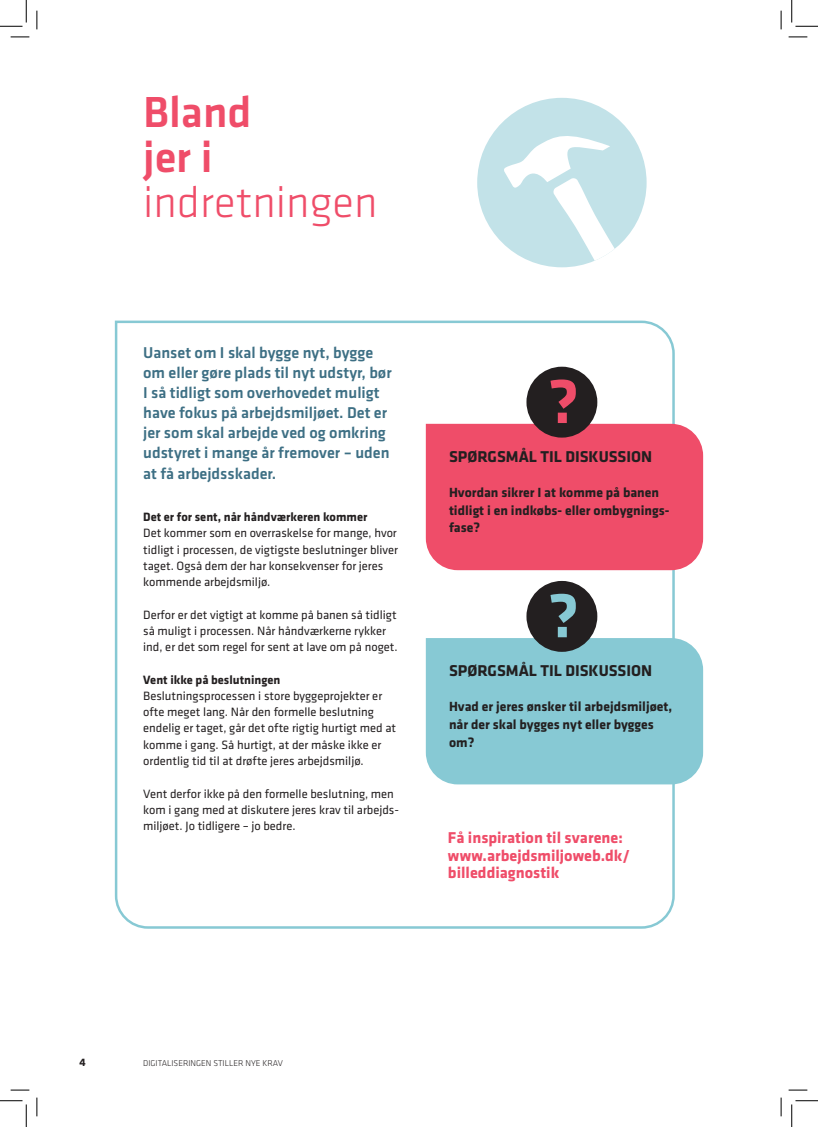
<style>
.page{position:relative;width:818px;height:1127px;background:#fff}
.page>*{position:absolute;margin:0;border:0;box-sizing:border-box;transform-origin:0 0}
.Overskrift_opslag_1{font:300 45px "Klavika";color:#ef4d69}
.Overskrift_opslag_1-2{font:500 45px "Klavika";color:#ef4d69}
.Manchet{font:500 16.25px/20px "Klavika";color:#3d6f84}
.BAR_Brød{font:700 16.25px/17.5px "Klavika";color:#ef4d69}
.BAR_Brød-2{font:700 16.25px "Klavika";color:#231f20}
.BAR_Brød-3{font:700 13.75px/17.5px "Klavika";color:#231f20}
.BAR_Brød-4{font:12.5px/16.2px "Klavika";color:#231f20}
.mellemrubrik_3{font:700 12.5px "Klavika";color:#231f20}
.t1{font:700 11.25px "Klavika";color:#231f20}
.t2{font:300 8.75px "Klavika";color:#231f20}
</style>
<div class="page">
<svg style="left:114px;top:320px;width:562px;height:609px"></svg>
<div style="left:426px;top:423px;width:277px;height:147px;background:#ef4d69"></div>
<div style="left:526px;top:366px;width:71px;height:71px;background:#231f20;border-radius:50%"></div>
<svg style="left:550px;top:379px;width:26px;height:44px"></svg>
<div style="left:426px;top:638px;width:277px;height:146px;background:#87c9d4"></div>
<div style="left:526px;top:580px;width:71px;height:71px;background:#231f20;border-radius:50%"></div>
<svg style="left:550px;top:593px;width:26px;height:44px"></svg>
<div style="left:477px;top:98px;width:169px;height:169px;background:#c2e2e8;border-radius:50%"></div>
<svg style="left:503px;top:130px;width:143px;height:137px"></svg>
<svg style="left:11px;top:36px;width:18px;height:2px"></svg>
<svg style="left:788px;top:36px;width:19px;height:2px"></svg>
<svg style="left:11px;top:1089px;width:18px;height:1px"></svg>
<svg style="left:788px;top:1089px;width:19px;height:1px"></svg>
<svg style="left:36px;top:11px;width:2px;height:18px"></svg>
<svg style="left:36px;top:1097px;width:2px;height:18px"></svg>
<svg style="left:780px;top:11px;width:2px;height:18px"></svg>
<svg style="left:780px;top:1097px;width:2px;height:18px"></svg>
<svg style="left:0;top:0;width:27px;height:27px"></svg>
<svg style="left:0;top:1100px;width:27px;height:26px"></svg>
<svg style="left:791px;top:0;width:27px;height:27px"></svg>
<svg style="left:791px;top:1100px;width:27px;height:26px"></svg>
<p class="Overskrift_opslag_1-2" style="left:143px;top:82px;width:110px">Bland</p>
<p class="Overskrift_opslag_1-2" style="left:143px;top:127px;width:71px">jer i</p>
<p class="Overskrift_opslag_1" style="left:143px;top:175px;width:236px">indretningen</p>
<p class="Manchet" style="left:143px;top:342px;width:250px">Uanset om I skal bygge nyt, bygge om eller gøre plads til nyt udstyr, bør I så tidligt som overhovedet muligt have fokus på arbejdsmiljøet. Det er jer som skal arbejde ved og omkring udstyret i mange år fremover – uden at få arbejdsskader.</p>
<p class="mellemrubrik_3" style="left:143px;top:507px;width:226px">Det er for sent, når håndværkeren kommer</p>
<p class="BAR_Brød-4" style="left:143px;top:524px;width:256px">Det kommer som en overraskelse for mange, hvor tidligt i processen, de vigtigste beslutninger bliver taget. Også dem der har konsekvenser for jeres kommende arbejdsmiljø.</p>
<p class="BAR_Brød-4" style="left:143px;top:605px;width:256px">Derfor er det vigtigt at komme på banen så tidligt så muligt i processen. Når håndværkerne rykker ind, er det som regel for sent at lave om på noget.</p>
<p class="mellemrubrik_3" style="left:143px;top:670px;width:139px">Vent ikke på beslutningen</p>
<p class="BAR_Brød-4" style="left:143px;top:687px;width:255px">Beslutningsprocessen i store byggeprojekter er ofte meget lang. Når den formelle beslutning endelig er taget, går det ofte rigtig hurtigt med at komme i gang. Så hurtigt, at der måske ikke er ordentlig tid til at drøfte jeres arbejdsmiljø.</p>
<p class="BAR_Brød-4" style="left:143px;top:784px;width:257px">Vent derfor ikke på den formelle beslutning, men kom i gang med at diskutere jeres krav til arbejds&shy;miljøet. Jo tidligere – jo bedre.</p>
<p class="BAR_Brød-2" style="left:449px;top:445px;width:205px">SPØRGSMÅL TIL DISKUSSION</p>
<p class="BAR_Brød-3" style="left:449px;top:483px;width:222px">Hvordan sikrer I at komme på banen tidligt i en indkøbs- eller ombygnings&shy;fase?</p>
<p class="BAR_Brød-2" style="left:449px;top:659px;width:205px">SPØRGSMÅL TIL DISKUSSION</p>
<p class="BAR_Brød-3" style="left:449px;top:697px;width:225px">Hvad er jeres ønsker til arbejdsmiljøet, når der skal bygges nyt eller bygges om?</p>
<p class="BAR_Brød" style="left:448px;top:828px;width:176px">Få inspiration til svarene:</p>
<p class="BAR_Brød" style="left:448px;top:845px;width:184px">www.arbejdsmiljoweb.dk/ billeddiagnostik</p>
<p class="t1" style="left:79px;top:1053px;width:8px">4</p>
<p class="t2" style="left:143px;top:1057px;width:141px">DIGITALISERINGEN STILLER NYE KRAV</p>
</div>
